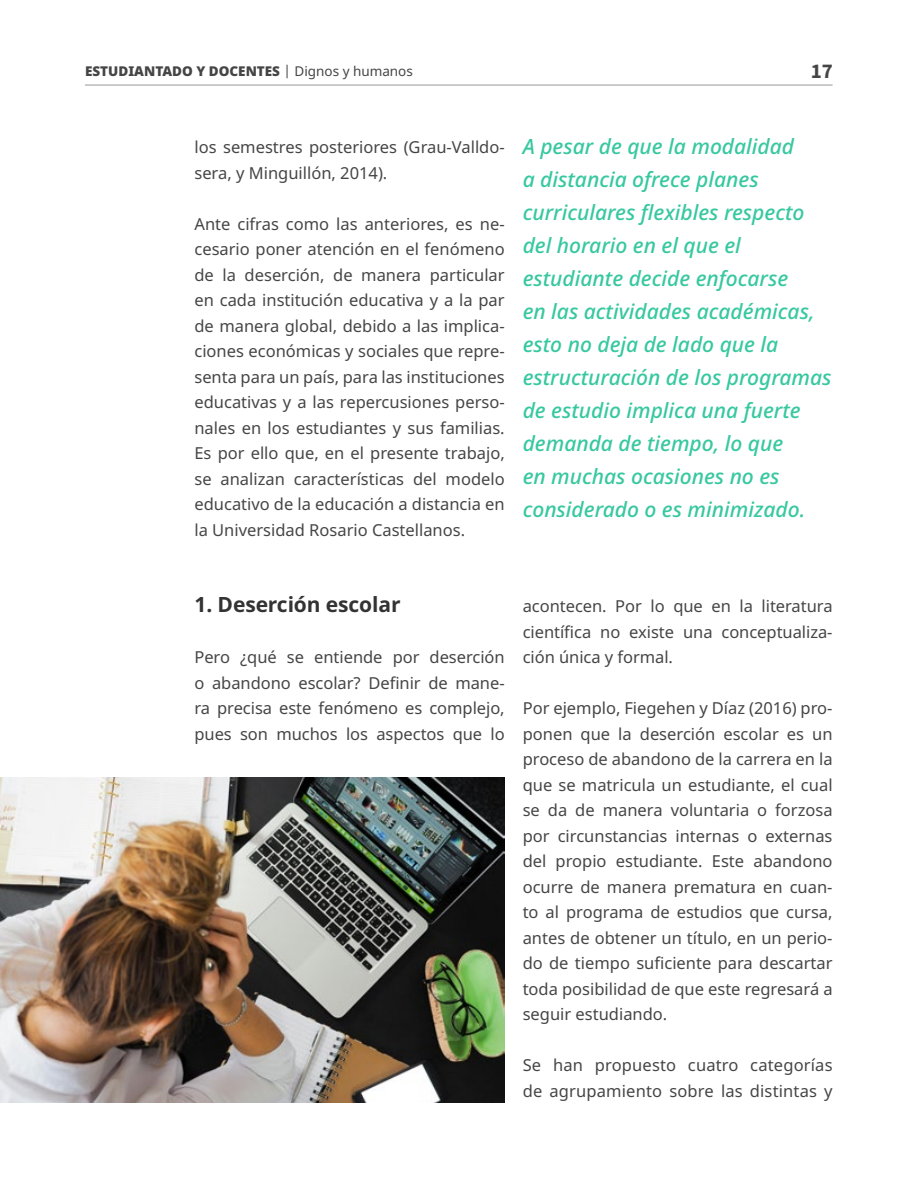
<style>
.page{position:relative;width:918px;height:1188px;background:#fff}
.page>*{position:absolute;margin:0;border:0;box-sizing:border-box;transform-origin:0 0}
.destacados{font:italic 500 21px/33px "Noto Sans";color:#37c8a0}
.t1{font:700 21px "Noto Sans";letter-spacing:-.005em;color:#333}
.t2{font:700 21px "Source Sans Pro";color:#454545}
.t3{font:16.5px/25.5px "Noto Sans";color:#454545;text-align:justify}
.t4{font:900 13.5px "Noto Sans";color:#454545}
.s1{font-weight:400}
</style>
<div class="page">
<hr style="left:85px;top:85px;width:748px;height:1px;background:#98989a">
<img style="left:0;top:778px;width:505px;height:325px">
<p class="t4" style="left:85px;top:64px;width:329px">ESTUDIANTADO Y DOCENTES <span class="s1">| Dignos y humanos</span></p>
<p class="t2" style="left:811px;top:57px;width:24px">17</p>
<p class="t3" style="left:194px;top:135px;width:312px">los semestres posteriores (Grau-Valldo&shy;sera, y Minguillón, 2014).</p>
<p class="t3" style="left:194px;top:211px;width:312px">Ante cifras como las anteriores, es ne&shy;cesario poner atención en el fenómeno de la deserción, de manera particular en cada institución educativa y a la par de manera global, debido a las implica&shy;ciones económicas y sociales que repre&shy;senta para un país, para las instituciones educativas y a las repercusiones perso&shy;nales en los estudiantes y sus familias.<br>Es por ello que, en el presente trabajo, se analizan características del modelo educativo de la educación a distancia en la Universidad Rosario Castellanos.</p>
<p class="destacados" style="left:523px;top:131px;width:310px">A pesar de que la modalidad<br>a distancia ofrece planes curriculares flexibles respecto del horario en el que el estudiante decide enfocarse<br>en las actividades académicas, esto no deja de lado que la estructuración de los programas de estudio implica una fuerte demanda de tiempo, lo que<br>en muchas ocasiones no es considerado o es minimizado.</p>
<h2 class="t1" style="left:194px;top:592px;width:208px">1. Deserción escolar</h2>
<p class="t3" style="left:194px;top:645px;width:312px">Pero ¿qué se entiende por deserción o abandono escolar? Definir de mane&shy;ra precisa este fenómeno es complejo, pues son muchos los aspectos que lo</p>
<p class="t3" style="left:523px;top:594px;width:311px">acontecen. Por lo que en la literatura científica no existe una conceptualiza&shy;ción única y formal.</p>
<p class="t3" style="left:523px;top:696px;width:311px">Por ejemplo, Fiegehen y Díaz (2016) pro&shy;ponen que la deserción escolar es un proceso de abandono de la carrera en la que se matricula un estudiante, el cual se da de manera voluntaria o forzosa por circunstancias internas o externas del propio estudiante. Este abandono ocurre de manera prematura en cuan&shy;to al programa de estudios que cursa, antes de obtener un título, en un perio&shy;do de tiempo suficiente para descartar toda posibilidad de que este regresará a seguir estudiando.</p>
<p class="t3" style="left:523px;top:1053px;width:311px">Se han propuesto cuatro categorías de agrupamiento sobre las distintas y</p>
</div>
